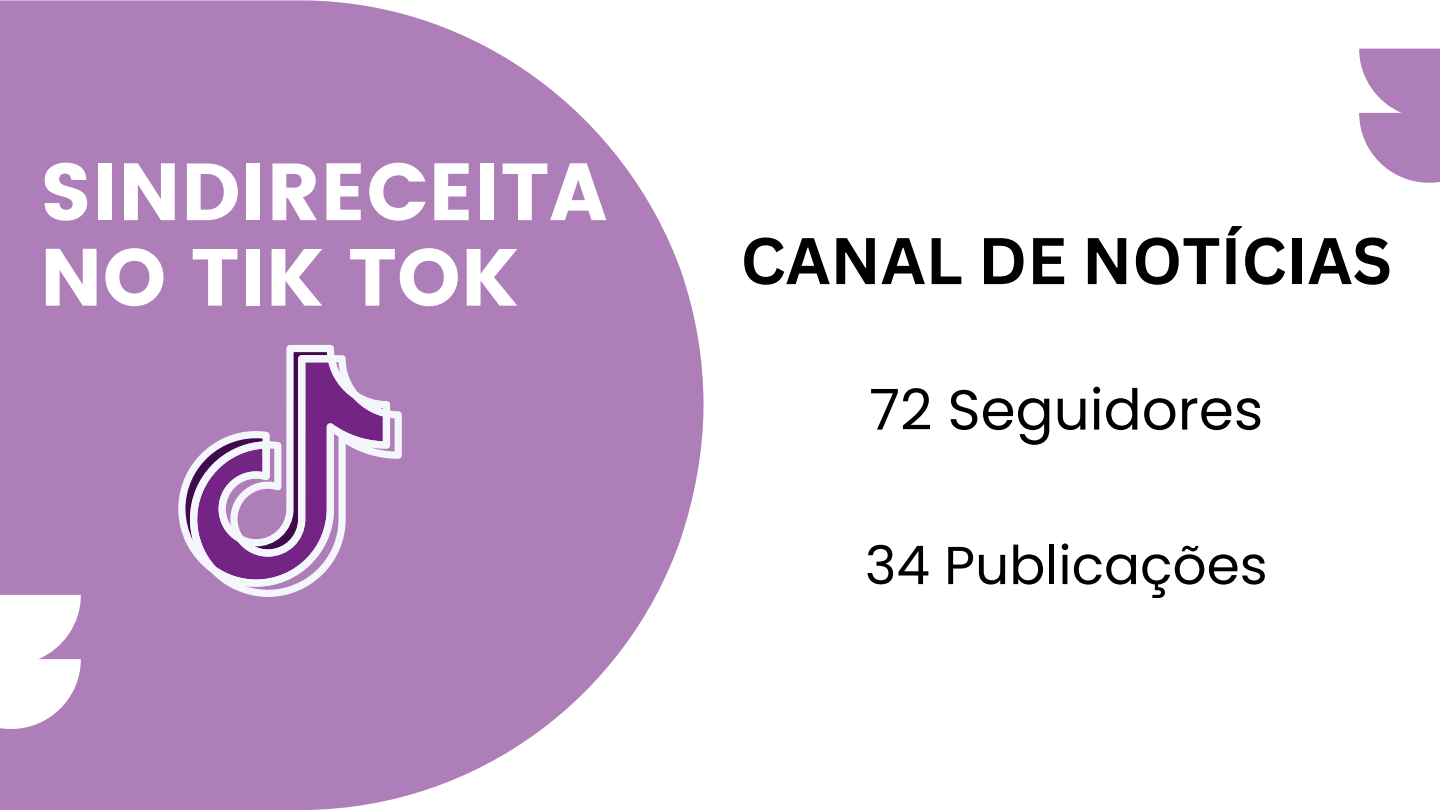
<style>
.page{position:relative;width:1440px;height:810px;background:#fff}
.page>*{position:absolute;margin:0;border:0;box-sizing:border-box;transform-origin:0 0}
.t1{font:80.8px "Poppins";color:#fff}
.t2{font:700 64.4px "Canva Sans";color:#000}
.t3{font:56.4px "Poppins";color:#000}
.t4{font:53.4px "Poppins";color:#000}
</style>
<div class="page">
<svg style="left:0;top:0;width:704px;height:810px;background:#b990c2"></svg>
<svg style="left:0;top:595px;width:81px;height:134px"></svg>
<svg style="left:1359px;top:49px;width:81px;height:134px"></svg>
<svg style="left:178px;top:345px;width:224px;height:257px"></svg>
<p class="t1" style="left:40px;top:145px;width:569px">SINDIRECEITA</p>
<p class="t1" style="left:40px;top:231px;width:481px">NO TIK TOK</p>
<p class="t2" style="left:741px;top:215px;width:653px">CANAL DE NOTÍCIAS</p>
<p class="t3" style="left:869px;top:370px;width:395px">72 Seguidores</p>
<p class="t4" style="left:865px;top:528px;width:404px">34 Publicações</p>
</div>
